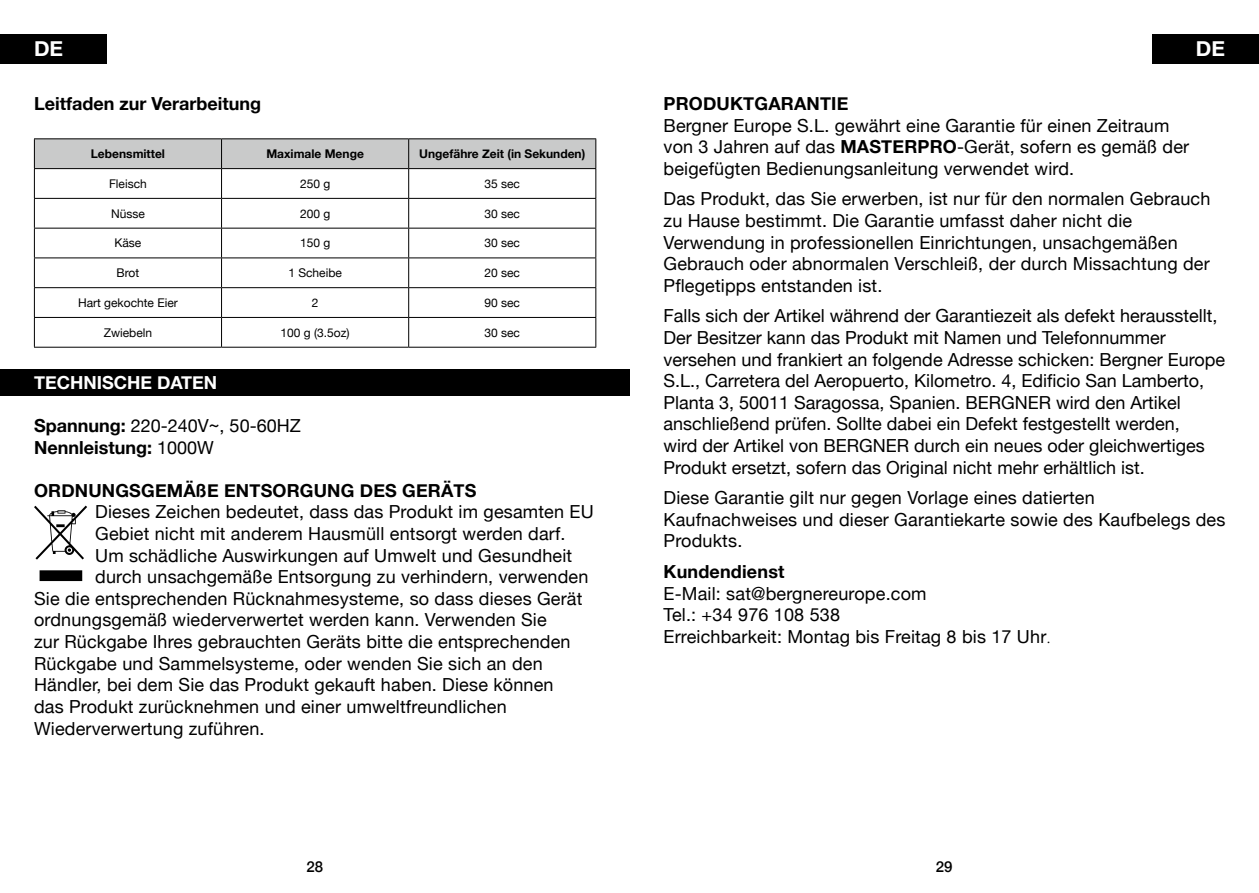
<style>
.page{position:relative;width:1259px;height:893px;background:#fff}
.page>*{position:absolute;margin:0;border:0;box-sizing:border-box;transform-origin:0 0}
.t1{font:700 21px "Helvetica Neue";color:#fff}
.t2{font:18px/21.6px "Helvetica Neue";letter-spacing:.01em;color:#000}
.t3{font:700 18px/21.6px "Helvetica Neue";letter-spacing:.01em;color:#000}
.t4{font:700 18px "Helvetica Neue";color:#fff}
.t5{font:500 15px "Helvetica Neue";color:#000}
.t6{font:12px "Helvetica Neue";color:#000}
.t7{font:700 12px "Helvetica Neue";color:#000}
.s1{font-weight:400}
.s2{font-weight:700}
.s3{font-family:"Adobe Song Std";font-weight:300}
</style>
<div class="page">
<div style="left:1152px;top:34px;width:107px;height:30px;background:#000"></div>
<div style="left:0;top:34px;width:106px;height:30px;background:#000"></div>
<div style="left:0;top:369px;width:629px;height:27px;background:#000"></div>
<hr style="left:409px;top:138px;width:187px;height:1px;background:#000">
<hr style="left:409px;top:228px;width:187px;height:1px;background:#000">
<hr style="left:408px;top:228px;width:1px;height:30px;background:#000">
<hr style="left:595px;top:228px;width:1px;height:30px;background:#000">
<hr style="left:409px;top:258px;width:187px;height:1px;background:#000">
<hr style="left:409px;top:287px;width:187px;height:1px;background:#000">
<hr style="left:409px;top:317px;width:187px;height:1px;background:#000">
<svg style="left:408px;top:259px;width:1px;height:88px"></svg>
<svg style="left:595px;top:258px;width:1px;height:89px"></svg>
<hr style="left:409px;top:347px;width:187px;height:1px;background:#000">
<hr style="left:34px;top:138px;width:187px;height:1px;background:#000">
<hr style="left:34px;top:228px;width:187px;height:1px;background:#000">
<hr style="left:34px;top:228px;width:1px;height:30px;background:#000">
<hr style="left:34px;top:258px;width:187px;height:1px;background:#000">
<hr style="left:34px;top:287px;width:187px;height:1px;background:#000">
<hr style="left:34px;top:317px;width:187px;height:1px;background:#000">
<svg style="left:34px;top:258px;width:1px;height:89px"></svg>
<hr style="left:34px;top:347px;width:187px;height:1px;background:#000">
<hr style="left:221px;top:138px;width:188px;height:1px;background:#000">
<svg style="left:34px;top:139px;width:562px;height:89px"></svg>
<hr style="left:221px;top:228px;width:188px;height:1px;background:#000">
<hr style="left:221px;top:228px;width:1px;height:30px;background:#000">
<hr style="left:221px;top:258px;width:188px;height:1px;background:#000">
<hr style="left:221px;top:287px;width:188px;height:1px;background:#000">
<hr style="left:221px;top:317px;width:188px;height:1px;background:#000">
<svg style="left:221px;top:258px;width:1px;height:89px"></svg>
<hr style="left:221px;top:347px;width:188px;height:1px;background:#000">
<svg style="left:34px;top:506px;width:53px;height:75px"></svg>
<p class="t1" style="left:34px;top:32px;width:31px">DE</p>
<p class="t1" style="left:1195px;top:32px;width:31px">DE</p>
<p class="t3" style="left:34px;top:93px;width:229px">Leitfaden zur Verarbeitung</p>
<p class="t7" style="left:91px;top:144px;width:76px">Lebensmittel</p>
<p class="t7" style="left:266px;top:144px;width:99px">Maximale Menge</p>
<p class="t7" style="left:419px;top:144px;width:168px">Ungefähre Zeit (in Sekunden)</p>
<p class="t6" style="left:109px;top:175px;width:39px">Fleisch</p>
<p class="t6" style="left:300px;top:175px;width:32px">250 g</p>
<p class="t6" style="left:484px;top:175px;width:37px">35 sec</p>
<p class="t6" style="left:111px;top:205px;width:35px">Nüsse</p>
<p class="t6" style="left:300px;top:205px;width:32px">200 g</p>
<p class="t6" style="left:484px;top:205px;width:37px">30 sec</p>
<p class="t6" style="left:114px;top:234px;width:28px">Käse</p>
<p class="t6" style="left:300px;top:234px;width:32px">150 g</p>
<p class="t6" style="left:484px;top:234px;width:37px">30 sec</p>
<p class="t6" style="left:117px;top:264px;width:24px">Brot</p>
<p class="t6" style="left:288px;top:264px;width:55px">1 Scheibe</p>
<p class="t6" style="left:484px;top:264px;width:37px">20 sec</p>
<p class="t6" style="left:78px;top:294px;width:101px">Hart gekochte Eier</p>
<p class="t6" style="left:312px;top:294px;width:8px">2</p>
<p class="t6" style="left:484px;top:294px;width:37px">90 sec</p>
<p class="t6" style="left:104px;top:324px;width:50px">Zwiebeln</p>
<p class="t6" style="left:280px;top:324px;width:71px">100 g (3.5oz)</p>
<p class="t6" style="left:484px;top:324px;width:37px">30 sec</p>
<p class="t4" style="left:34px;top:368px;width:185px">TECHNISCHE DATEN</p>
<p class="t3" style="left:34px;top:415px;width:268px">Spannung: <span class="s1">220-240V~, 50-60HZ<br></span>Nennleistung: <span class="s1">1000W</span></p>
<p class="t3" style="left:34px;top:480px;width:444px">ORDNUNGSGEMÄßE ENTSORGUNG DES GERÄTS</p>
<p class="t2" style="left:95px;top:502px;width:500px">Dieses Zeichen bedeutet, dass das Produkt im gesamten EU</p>
<p class="t2" style="left:95px;top:524px;width:472px">Gebiet nicht mit anderem Hausmüll entsorgt werden darf.</p>
<p class="t2" style="left:95px;top:545px;width:478px">Um schädliche Auswirkungen auf Umwelt und Gesundheit</p>
<p class="t2" style="left:95px;top:567px;width:495px">durch unsachgemäße Entsorgung zu verhindern, verwenden</p>
<p class="t2" style="left:34px;top:589px;width:550px">Sie die entsprechenden Rücknahmesysteme, so dass dieses Gerät</p>
<p class="t2" style="left:34px;top:610px;width:514px">ordnungsgemäß wiederverwertet werden kann. Verwenden Sie</p>
<p class="t2" style="left:34px;top:632px;width:538px">zur Rückgabe Ihres gebrauchten Geräts bitte die entsprechenden</p>
<p class="t2" style="left:34px;top:653px;width:510px">Rückgabe und Sammelsysteme, oder wenden Sie sich an den</p>
<p class="t2" style="left:34px;top:675px;width:521px">Händler, bei dem Sie das Produkt gekauft haben. Diese können</p>
<p class="t2" style="left:34px;top:697px;width:474px">das Produkt zurücknehmen und einer umweltfreundlichen</p>
<p class="t2" style="left:34px;top:718px;width:232px">Wiederverwertung zuführen.</p>
<p class="t3" style="left:663px;top:93px;width:186px">PRODUKTGARANTIE</p>
<p class="t2" style="left:663px;top:115px;width:527px">Bergner Europe S.L. gewährt eine Garantie für einen Zeitraum von 3 Jahren auf das <span class="s2">MASTERPRO</span>-Gerät, sofern es gemäß der beigefügten Bedienungsanleitung verwendet wird.</p>
<p class="t2" style="left:663px;top:189px;width:548px">Das Produkt, das Sie erwerben, ist nur für den normalen Gebrauch zu Hause bestimmt. Die Garantie umfasst daher nicht die Verwendung in professionellen Einrichtungen, unsachgemäßen Gebrauch oder abnormalen Verschleiß, der durch Missachtung der Pflegetipps entstanden ist.</p>
<p class="t2" style="left:663px;top:306px;width:563px">Falls sich der Artikel während der Garantiezeit als defekt herausstellt, Der Besitzer kann das Produkt mit Namen und Telefonnummer versehen und frankiert an folgende Adresse schicken: Bergner Europe S.L., Carretera del Aeropuerto, Kilometro. 4, Edificio San Lamberto, Planta 3, 50011 Saragossa, Spanien. BERGNER wird den Artikel anschließend prüfen. Sollte dabei ein Defekt festgestellt werden,<br>wird der Artikel von BERGNER durch ein neues oder gleichwertiges Produkt ersetzt, sofern das Original nicht mehr erhältlich ist.</p>
<p class="t2" style="left:663px;top:488px;width:563px">Diese Garantie gilt nur gegen Vorlage eines datierten<br>Kaufnachweises und dieser Garantiekarte sowie des Kaufbelegs des<br>Produkts.</p>
<p class="t3" style="left:663px;top:561px;width:122px">Kundendienst</p>
<p class="t2" style="left:663px;top:583px;width:389px">E-Mail: sat@bergnereurope.com<br>Tel.: +34 976 108 538<br>Erreichbarkeit: Montag bis Freitag 8 bis 17 Uhr<span class="s3">.</span></p>
<p class="t5" style="left:306px;top:854px;width:18px">28</p>
<p class="t5" style="left:936px;top:854px;width:18px">29</p>
</div>
